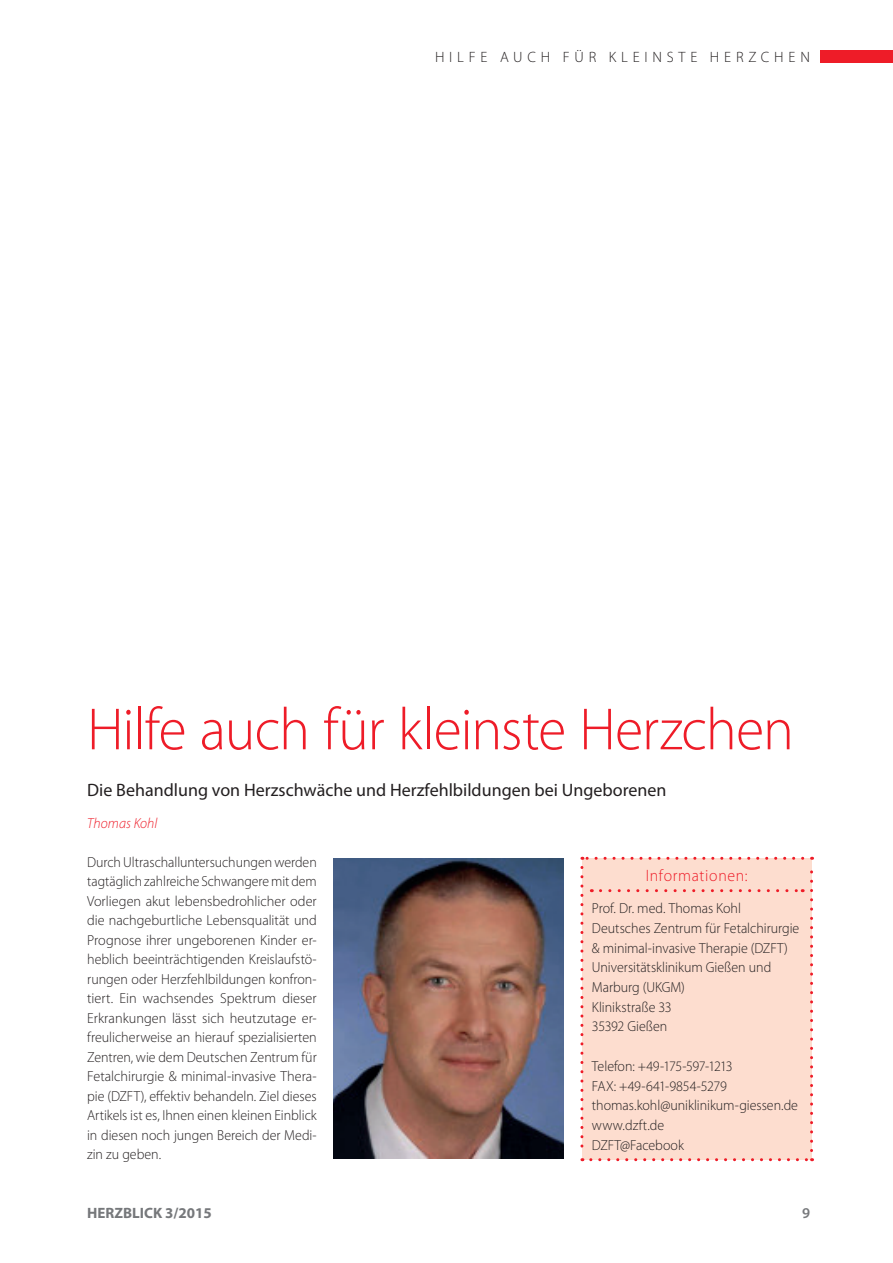
<style>
.page{position:relative;width:893px;height:1263px;background:#fff}
.page>*{position:absolute;margin:0;border:0;box-sizing:border-box;transform-origin:0 0}
.t1{font:300 60px "Myriad Pro";letter-spacing:-.02em;color:#ee1c28;scale:.96 1}
.t2{font:18px "Myriad Pro";color:#231f20}
.t3{font:300 16.5px "Myriad Pro";letter-spacing:.04em;color:#ee1c28;scale:.96 1}
.t4{font:300 15px "Myriad Pro";color:#231f20}
.t5{font:700 15px "Myriad Pro";color:#76787b}
.t6{font:600 15px "Myriad Pro";color:#76787b}
.t7{font:300 14.55px/19.5px "Myriad Pro";letter-spacing:-.005em;color:#231f20;scale:.96 1}
.t8{font:italic 300 14.55px "Myriad Pro";letter-spacing:.005em;color:#ee1c28;scale:.96 1}
</style>
<div class="page">
<div style="left:821px;top:50px;width:72px;height:13px;background:#ee1c28"></div>
<img style="left:334px;top:859px;width:229px;height:300px">
<div style="left:582px;top:858px;width:230px;height:302px;background:#fdddcf"></div>
<svg style="left:600px;top:889px;width:203px;height:3px"></svg>
<svg style="left:580px;top:867px;width:3px;height:294px"></svg>
<svg style="left:591px;top:1158px;width:222px;height:3px"></svg>
<svg style="left:810px;top:857px;width:3px;height:293px"></svg>
<svg style="left:582px;top:857px;width:221px;height:3px"></svg>
<p class="t4" style="left:435px;top:48px;width:25px">H ilfe</p>
<p class="t4" style="left:500px;top:48px;width:14px">auch</p>
<p class="t4" style="left:563px;top:48px;width:12px">für</p>
<p class="t4" style="left:609px;top:48px;width:12px">kleinste</p>
<p class="t4" style="left:710px;top:48px;width:28px">H erzchen</p>
<h1 class="t1" style="left:87px;top:693px;width:738px">Hilfe auch für kleinste Herzchen</h1>
<p class="t2" style="left:87px;top:779px;width:581px">Die Behandlung von Herzschwäche und Herzfehlbildungen bei Ungeborenen</p>
<p class="t8" style="left:87px;top:814px;width:75px">Thomas Kohl</p>
<p class="t7" style="left:87px;top:852px;width:241px;text-align:justify">Durch Ultraschalluntersuchungen werden tagtäglich zahlreiche Schwangere mit dem Vorliegen akut lebensbedrohlicher oder die nachgeburtliche Lebensqualität und Prognose ihrer ungeborenen Kinder er&shy;heblich beeinträchtigenden Kreislaufstö&shy;rungen oder Herzfehlbildungen konfron&shy;tiert. Ein wachsendes Spektrum dieser Erkrankungen lässt sich heutzutage er&shy;freulicherweise an hierauf spezialisierten Zentren, wie dem Deutschen Zentrum für Fetalchirurgie &amp; minimal-invasive Thera&shy;pie (DZFT), effektiv behandeln. Ziel dieses Artikels ist es, Ihnen einen kleinen Einblick in diesen noch jungen Bereich der Medi&shy;zin zu geben.</p>
<p class="t3" style="left:646px;top:865px;width:107px">Informationen:</p>
<p class="t7" style="left:592px;top:898px;width:218px">Prof. Dr. med. Thomas Kohl<br>Deutsches Zentrum für Fetalchirurgie &amp; minimal-invasive Therapie (DZFT)<br>Universitätsklinikum Gießen und<br>Marburg (UKGM)<br>Klinikstraße 33<br>35392 Gießen</p>
<p class="t7" style="left:592px;top:1056px;width:216px">Telefon: +49-175-597-1213<br>FAX: +49-641-9854-5279 thomas.kohl@uniklinikum-giessen.de www.dzft.de<br>DZFT@Facebook</p>
<p class="t5" style="left:87px;top:1203px;width:126px">HERZBLICK 3/2015</p>
<p class="t6" style="left:802px;top:1203px;width:10px">9</p>
</div>
